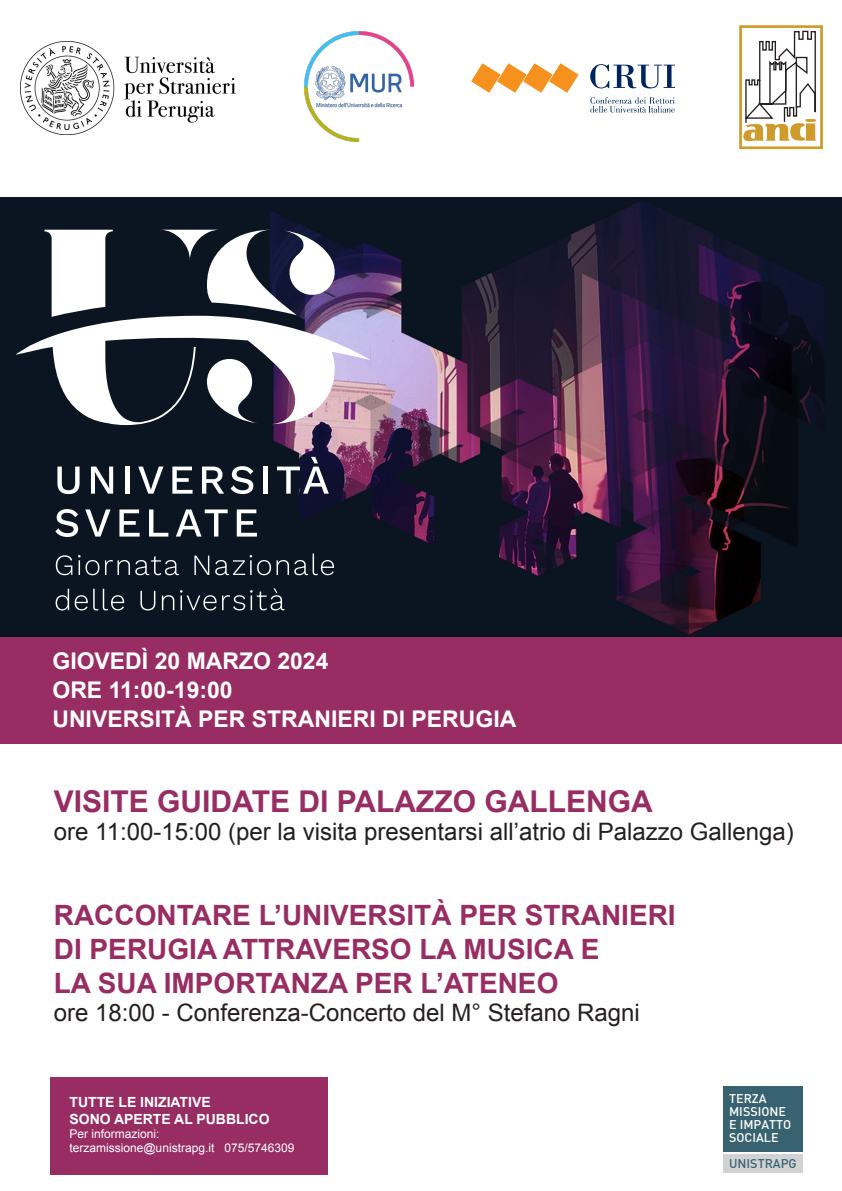
<style>
.page{position:relative;width:842px;height:1191px;background:#fff}
.page>*{position:absolute;margin:0;border:0;box-sizing:border-box;transform-origin:0 0}
.t1{font:700 30px "Arial";color:#982d63}
.t2{font:700 28px "Arial";color:#982d63}
.t3{font:24px "Arial";color:#231f20}
.t4{font:700 23px/29px "Arial";color:#fff}
.t5{font:700 14px "Arial";color:#fff}
.t6{font:500 12.5px/13px "DIN";color:#fff}
.t7{font:500 12.5px "DIN";color:#38626f}
.t8{font:12px "Arial";color:#fff}
</style>
<div class="page">
<div style="left:50px;top:1077px;width:278px;height:98px;background:#982d63"></div>
<img style="left:20px;top:41px;width:215px;height:94px">
<div style="left:0;top:624px;width:842px;height:119px;background:#982d63"></div>
<div style="left:723px;top:1086px;width:79px;height:65px;background:#38626f"></div>
<div style="left:723px;top:1154px;width:79px;height:19px;background:#d1d2d4"></div>
<img style="left:305px;top:32px;width:109px;height:109px">
<svg style="left:471px;top:63px;width:108px;height:30px"></svg>
<svg style="left:590px;top:64px;width:85px;height:24px"></svg>
<svg style="left:590px;top:97px;width:85px;height:16px"></svg>
<div style="left:739px;top:25px;width:84px;height:124px;border:3px solid #cf9b2a"></div>
<svg style="left:743px;top:30px;width:73px;height:111px"></svg>
<img style="left:0;top:197px;width:842px;height:439px">
<svg style="left:57px;top:466px;width:23px;height:28px"></svg>
<svg style="left:91px;top:466px;width:22px;height:27px"></svg>
<hr style="left:125px;top:466px;width:4px;height:27px;background:#fff">
<svg style="left:138px;top:466px;width:25px;height:27px"></svg>
<svg style="left:172px;top:466px;width:21px;height:27px"></svg>
<svg style="left:202px;top:466px;width:22px;height:27px"></svg>
<svg style="left:231px;top:466px;width:22px;height:28px"></svg>
<div style="left:263px;top:466px;width:5px;height:27px;background:#fff"></div>
<svg style="left:277px;top:457px;width:52px;height:36px"></svg>
<svg style="left:55px;top:509px;width:23px;height:28px"></svg>
<svg style="left:85px;top:509px;width:26px;height:27px"></svg>
<svg style="left:119px;top:509px;width:21px;height:27px"></svg>
<svg style="left:149px;top:509px;width:19px;height:27px"></svg>
<svg style="left:176px;top:509px;width:52px;height:27px"></svg>
<svg style="left:237px;top:509px;width:20px;height:27px"></svg>
<svg style="left:56px;top:555px;width:16px;height:20px"></svg>
<svg style="left:78px;top:555px;width:21px;height:20px"></svg>
<svg style="left:105px;top:556px;width:74px;height:19px"></svg>
<svg style="left:194px;top:555px;width:15px;height:20px"></svg>
<svg style="left:215px;top:555px;width:56px;height:20px"></svg>
<svg style="left:277px;top:553px;width:57px;height:22px"></svg>
<svg style="left:56px;top:589px;width:13px;height:21px"></svg>
<svg style="left:75px;top:589px;width:49px;height:21px"></svg>
<svg style="left:140px;top:591px;width:15px;height:19px"></svg>
<svg style="left:162px;top:595px;width:12px;height:15px"></svg>
<svg style="left:180px;top:588px;width:104px;height:22px;background:#303943"></svg>
<svg style="left:16px;top:230px;width:355px;height:195px"></svg>
<p class="t4" style="left:52px;top:647px;width:465px">GIOVEDÌ 20 MARZO 2024<br>ORE 11:00-19:00<br>UNIVERSITÀ PER STRANIERI DI PERUGIA</p>
<p class="t1" style="left:54px;top:781px;width:600px">VISITE GUIDATE DI PALAZZO GALLENGA</p>
<p class="t3" style="left:54px;top:816px;width:741px">ore 11:00-15:00 (per la visita presentarsi all’atrio di Palazzo Gallenga)</p>
<p class="t2" style="left:54px;top:897px;width:623px">RACCONTARE L’UNIVERSITÀ PER STRANIERI</p>
<p class="t2" style="left:54px;top:930px;width:547px">DI PERUGIA ATTRAVERSO LA MUSICA E</p>
<p class="t2" style="left:54px;top:964px;width:506px">LA SUA IMPORTANZA PER L’ATENEO</p>
<p class="t3" style="left:54px;top:997px;width:587px">ore 18:00 - Conferenza-Concerto del M° Stefano Ragni</p>
<p class="t5" style="left:69px;top:1092px;width:143px">TUTTE LE INIZIATIVE</p>
<p class="t5" style="left:69px;top:1109px;width:202px">SONO APERTE AL PUBBLICO</p>
<p class="t8" style="left:69px;top:1125px;width:92px">Per informazioni:</p>
<p class="t8" style="left:69px;top:1140px;width:226px">terzamissione@unistrapg.it 075/5746309</p>
<p class="t6" style="left:729px;top:1091px;width:64px">TERZA<br>MISSIONE<br>E IMPATTO<br>SOCIALE</p>
<p class="t7" style="left:729px;top:1155px;width:69px">UNISTRAPG</p>
</div>
